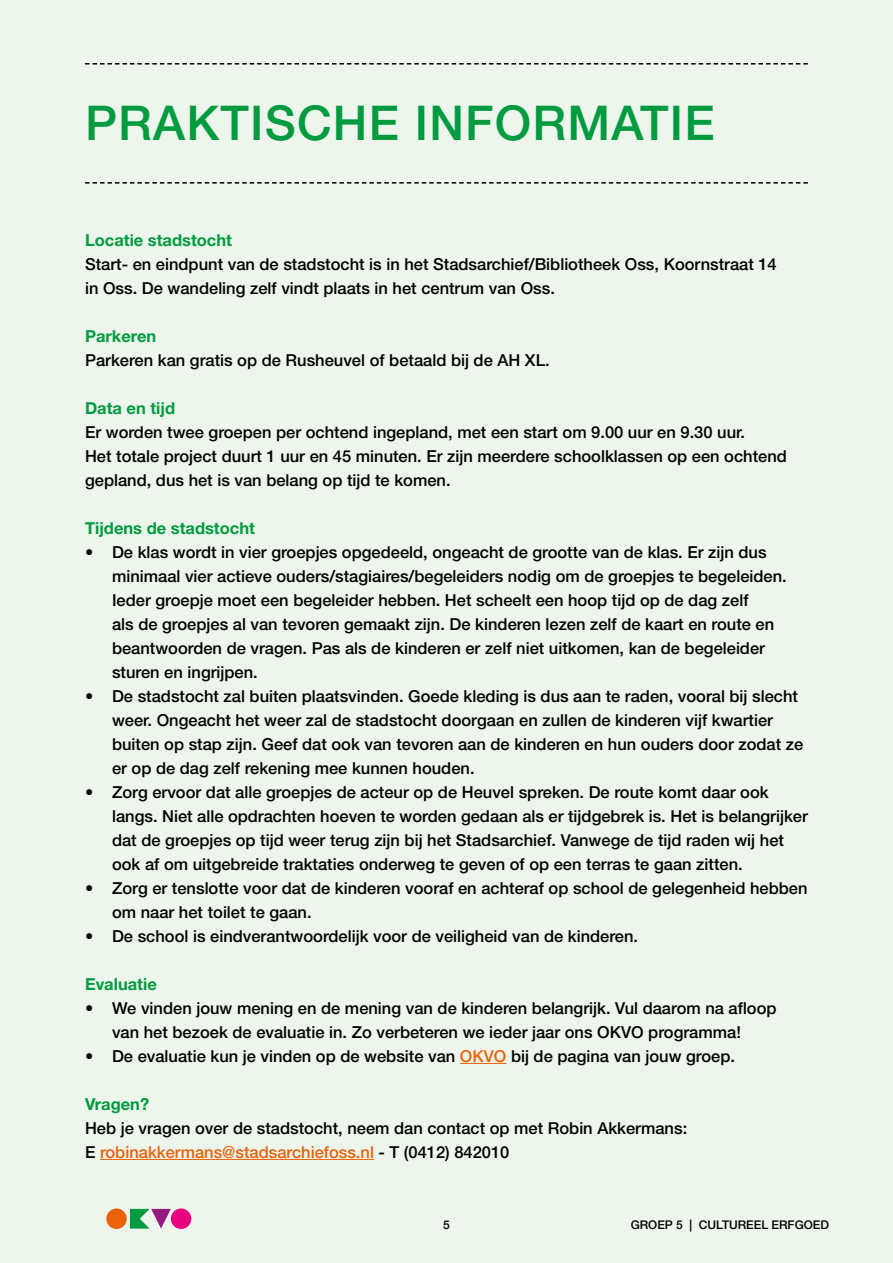
<style>
.page{position:relative;width:893px;height:1263px;background:#edf5ec}
.page>*{position:absolute;margin:0;border:0;box-sizing:border-box;transform-origin:0 0}
.t1{font:500 48px "Helvetica Neue LT Std";letter-spacing:.025em;color:#009b3e}
.t2{font:500 16.5px/24px "Helvetica Neue LT Std";color:#000}
.t3{font:700 16.5px "Helvetica Neue LT Std";color:#009b3e}
.t4{font:500 12px "Helvetica Neue LT Std";color:#000}
.s1{color:#eb6209}
</style>
<div class="page">
<svg style="left:130px;top:1209px;width:41px;height:19px"></svg>
<div style="left:171px;top:1208px;width:20px;height:21px;background:#e6007d;border-radius:50%"></div>
<div style="left:106px;top:1208px;width:21px;height:21px;background:#eb6209;border-radius:50%"></div>
<svg style="left:85px;top:63px;width:723px;height:2px"></svg>
<svg style="left:85px;top:182px;width:723px;height:2px"></svg>
<hr style="left:460px;top:1063px;width:46px;height:1px;background:#eb6209">
<hr style="left:100px;top:1159px;width:274px;height:1px;background:#eb6209">
<h1 class="t1" style="left:85px;top:94px;width:631px">PRAKTISCHE INFORMATIE</h1>
<p class="t3" style="left:85px;top:230px;width:148px">Locatie stadstocht</p>
<p class="t2" style="left:85px;top:252px;width:693px">Start- en eindpunt van de stadstocht is in het Stadsarchief/Bibliotheek Oss, Koornstraat 14 in Oss. De wandeling zelf vindt plaats in het centrum van Oss.</p>
<p class="t3" style="left:85px;top:326px;width:73px">Parkeren</p>
<p class="t2" style="left:85px;top:348px;width:466px">Parkeren kan gratis op de Rusheuvel of betaald bij de AH XL.</p>
<p class="t3" style="left:85px;top:398px;width:92px">Data en tijd</p>
<p class="t2" style="left:85px;top:420px;width:703px">Er worden twee groepen per ochtend ingepland, met een start om 9.00 uur en 9.30 uur.<br>Het totale project duurt 1 uur en 45 minuten. Er zijn meerdere schoolklassen op een ochtend gepland, dus het is van belang op tijd te komen.</p>
<p class="t3" style="left:85px;top:518px;width:171px">Tijdens de stadstocht</p>
<p class="t2" style="left:112px;top:540px;width:676px;text-indent:-27px">• De klas wordt in vier groepjes opgedeeld, ongeacht de grootte van de klas. Er zijn dus minimaal vier actieve ouders/stagiaires/begeleiders nodig om de groepjes te begeleiden.<br>Ieder groepje moet een begeleider hebben. Het scheelt een hoop tijd op de dag zelf<br>als de groepjes al van tevoren gemaakt zijn. De kinderen lezen zelf de kaart en route en beantwoorden de vragen. Pas als de kinderen er zelf niet uitkomen, kan de begeleider sturen en ingrijpen.</p>
<p class="t2" style="left:112px;top:684px;width:693px;text-indent:-27px">• De stadstocht zal buiten plaatsvinden. Goede kleding is dus aan te raden, vooral bij slecht weer. Ongeacht het weer zal de stadstocht doorgaan en zullen de kinderen vijf kwartier buiten op stap zijn. Geef dat ook van tevoren aan de kinderen en hun ouders door zodat ze er op de dag zelf rekening mee kunnen houden.</p>
<p class="t2" style="left:112px;top:780px;width:697px;text-indent:-27px">• Zorg ervoor dat alle groepjes de acteur op de Heuvel spreken. De route komt daar ook langs. Niet alle opdrachten hoeven te worden gedaan als er tijdgebrek is. Het is belangrijker dat de groepjes op tijd weer terug zijn bij het Stadsarchief. Vanwege de tijd raden wij het ook af om uitgebreide traktaties onderweg te geven of op een terras te gaan zitten.</p>
<p class="t2" style="left:112px;top:876px;width:697px;text-indent:-27px">• Zorg er tenslotte voor dat de kinderen vooraf en achteraf op school de gelegenheid hebben om naar het toilet te gaan.</p>
<p class="t2" style="left:85px;top:924px;width:555px">• De school is eindverantwoordelijk voor de veiligheid van de kinderen.</p>
<p class="t3" style="left:85px;top:974px;width:73px">Evaluatie</p>
<p class="t2" style="left:85px;top:996px;width:693px;text-align:center">• We vinden jouw mening en de mening van de kinderen belangrijk. Vul daarom na afloop van het bezoek de evaluatie in. Zo verbeteren we ieder jaar ons OKVO programma!</p>
<p class="t2" style="left:85px;top:1044px;width:652px">• De evaluatie kun je vinden op de website van <span class="s1">OKVO</span> bij de pagina van jouw groep.</p>
<p class="t3" style="left:85px;top:1094px;width:66px">Vragen?</p>
<p class="t2" style="left:85px;top:1116px;width:604px">Heb je vragen over de stadstocht, neem dan contact op met Robin Akkermans:<br>E <span class="s1">robinakkermans@stadsarchiefoss.nl</span> - T (0412) 842010</p>
<p class="t4" style="left:443px;top:1217px;width:8px">5</p>
<p class="t4" style="left:631px;top:1217px;width:200px">GROEP 5 | CULTUREEL ERFGOED</p>
</div>
